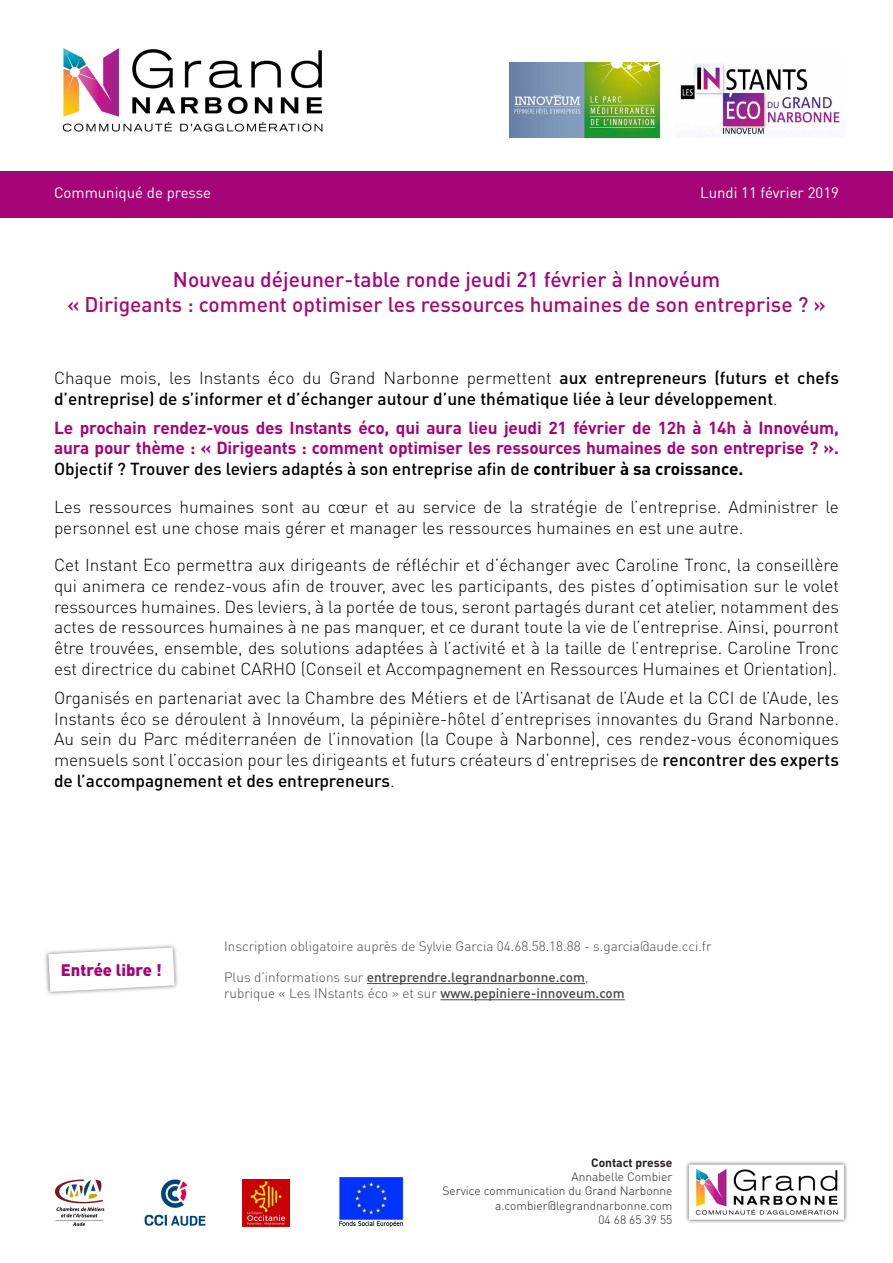
<style>
.page{position:relative;width:893px;height:1263px;background:#fff}
.page>*{position:absolute;margin:0;border:0;box-sizing:border-box;transform-origin:0 0}
.t1{font:500 21px "DIN Pro";color:#a40d75}
.t2{font:500 21px "DIN Pro";color:#a60577}
.t3{font:300 17.25px/20.7px "DIN Pro";color:#000;text-align:justify}
.t4{font:700 17.25px/20.7px "DIN Pro";letter-spacing:-.01em;color:#a60577;text-align:justify}
.t5{font:500 17.25px/20.7px "DIN Pro";color:#000}
.t6{font:900 16.5px "DIN Pro";color:#a60577}
.t7{font:15px "DIN Pro";color:#fff}
.t8{font:300 13.5px "DIN Pro";color:#464748}
.t9{font:500 13.5px "DIN Pro";color:#464748}
.t10{font:300 12px "DIN Pro";color:#231f20}
.t11{font:700 12px "DIN Pro";color:#231f20}
.s1{font-weight:300}
.s2{font-weight:500;color:#000}
.s3{color:#000}
.s4{font-weight:500}
</style>
<div class="page">
<div style="left:44px;top:943px;width:135px;height:53px;background:#231f20;opacity:.57"></div>
<svg style="left:48px;top:947px;width:127px;height:45px"></svg>
<div style="left:0;top:171px;width:893px;height:47px;background:#a60577"></div>
<img style="left:62px;top:48px;width:261px;height:84px">
<img style="left:509px;top:63px;width:150px;height:74px">
<img style="left:54px;top:1179px;width:51px;height:47px">
<img style="left:144px;top:1179px;width:62px;height:47px">
<img style="left:338px;top:1177px;width:65px;height:49px">
<img style="left:680px;top:64px;width:160px;height:73px">
<img style="left:686px;top:1161px;width:161px;height:62px">
<hr style="left:367px;top:983px;width:218px;height:1px;background:#464748">
<hr style="left:440px;top:999px;width:185px;height:1px;background:#464748">
<img style="left:242px;top:1179px;width:47px;height:47px">
<p class="t7" style="left:54px;top:182px;width:159px">Communiqué de presse</p>
<p class="t7" style="left:700px;top:182px;width:140px">Lundi 11 février 2019</p>
<p class="t2" style="left:173px;top:265px;width:549px">Nouveau déjeuner-table ronde jeudi 21 février à Innovéum</p>
<p class="t1" style="left:67px;top:290px;width:760px">« Dirigeants : comment optimiser les ressources humaines de son entreprise ? »</p>
<p class="t5" style="left:54px;top:367px;width:786px"><span class="s1">Chaque mois, les Instants éco du Grand Narbonne permettent</span> aux entrepreneurs (futurs et chefs d’entreprise) de s’informer et d’échanger autour d’une thématique liée à leur développement<span class="s1">.</span></p>
<p class="t4" style="left:54px;top:416px;width:787px">Le prochain rendez-vous des Instants éco, qui aura lieu jeudi 21 février de 12h à 14h à Innovéum, aura pour thème : « Dirigeants : comment optimiser les ressources humaines de son entreprise ? ».<br><span class="s2">Objectif ? Trouver des leviers adaptés à son entreprise afin de</span> <span class="s3">contribuer à sa croissance.</span></p>
<p class="t3" style="left:54px;top:496px;width:786px">Les ressources humaines sont au cœur et au service de la stratégie de l’entreprise. Administrer le personnel est une chose mais gérer et manager les ressources humaines en est une autre.</p>
<p class="t3" style="left:54px;top:554px;width:787px">Cet Instant Eco permettra aux dirigeants de réfléchir et d’échanger avec Caroline Tronc, la conseillère qui animera ce rendez-vous afin de trouver, avec les participants, des pistes d’optimisation sur le volet ressources humaines. Des leviers, à la portée de tous, seront partagés durant cet atelier, notamment des actes de ressources humaines à ne pas manquer, et ce durant toute la vie de l’entreprise. Ainsi, pourront être trouvées, ensemble, des solutions adaptées à l’activité et à la taille de l’entreprise. Caroline Tronc est directrice du cabinet CARHO (Conseil et Accompagnement en Ressources Humaines et Orientation).</p>
<p class="t3" style="left:54px;top:687px;width:787px">Organisés en partenariat avec la Chambre des Métiers et de l’Artisanat de l’Aude et la CCI de l’Aude, les Instants éco se déroulent à Innovéum, la pépinière-hôtel d’entreprises innovantes du Grand Narbonne.<br>Au sein du Parc méditerranéen de l’innovation (la Coupe à Narbonne), ces rendez-vous économiques mensuels sont l’occasion pour les dirigeants et futurs créateurs d’entreprises de <span class="s4">rencontrer des experts de l’accompagnement et des entrepreneurs</span>.</p>
<p class="t6" style="left:61px;top:959px;width:103px">Entrée libre !</p>
<p class="t8" style="left:224px;top:936px;width:489px">Inscription obligatoire auprès de Sylvie Garcia 04.68.58.18.88 - s.garcia@aude.cci.fr</p>
<p class="t9" style="left:224px;top:968px;width:366px"><span class="s1">Plus d’informations sur</span> entreprendre.legrandnarbonne.com<span class="s1">,</span></p>
<p class="t8" style="left:224px;top:984px;width:402px">rubrique « Les INstants éco » et sur <span class="s4">www.pepiniere-innoveum.com</span></p>
<p class="t11" style="left:591px;top:1154px;width:83px">Contact presse</p>
<p class="t10" style="left:572px;top:1168px;width:102px">Annabelle Combier</p>
<p class="t10" style="left:443px;top:1183px;width:231px">Service communication du Grand Narbonne</p>
<p class="t10" style="left:495px;top:1197px;width:179px">a.combier@legrandnarbonne.com</p>
<p class="t10" style="left:598px;top:1212px;width:75px">04 68 65 39 55</p>
</div>
